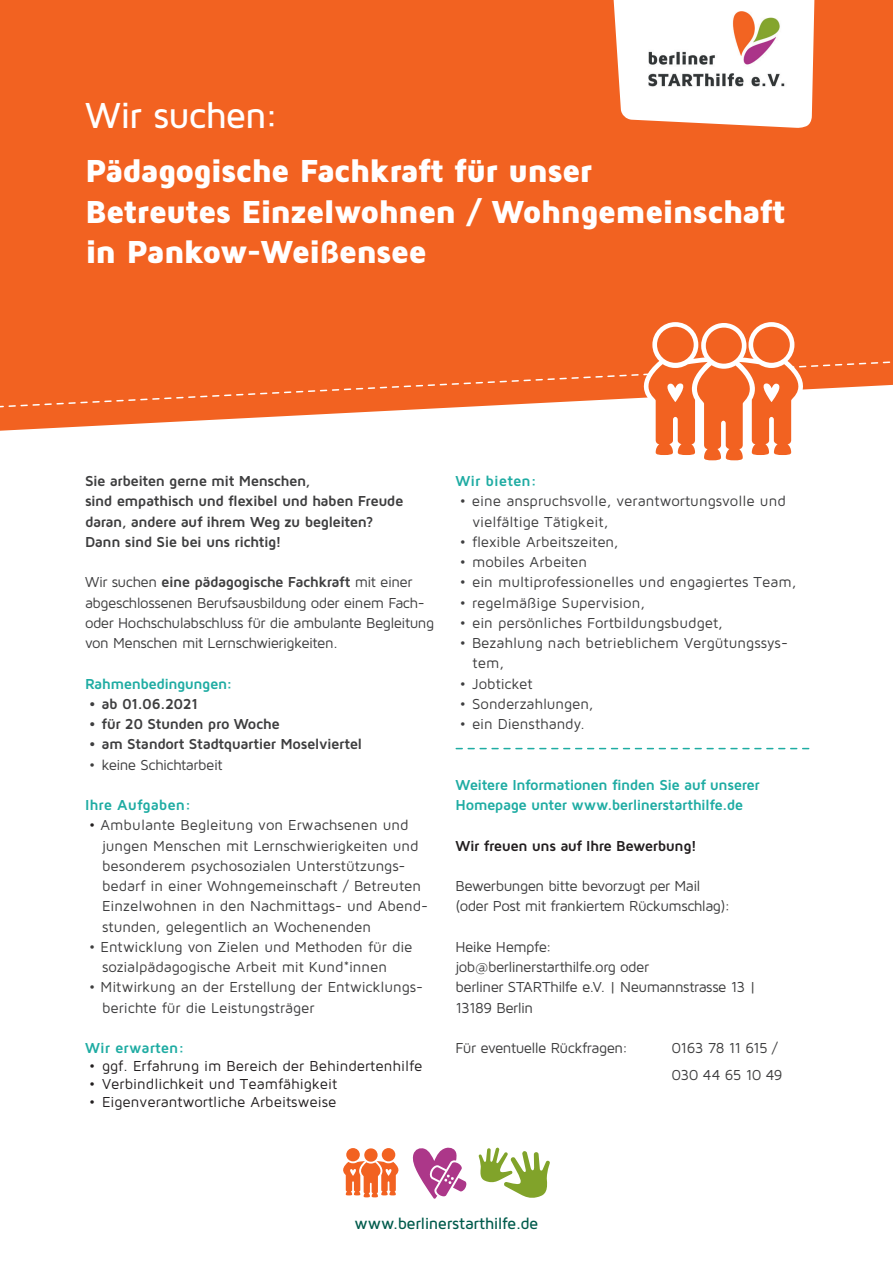
<style>
.page{position:relative;width:893px;height:1263px;background:#fff}
.page>*{position:absolute;margin:0;border:0;box-sizing:border-box;transform-origin:0 0}
.t1{font:500 37.5px "Maven Pro";letter-spacing:-.035em;color:#fff}
.t2{font:900 33px/40.5px "Maven Pro";letter-spacing:-.04em;color:#fff}
.t3{font:500 16.5px "Maven Pro";letter-spacing:-.025em;color:#005b4c}
.t4{font:15px/20.2px "Maven Pro";letter-spacing:-.005em;color:#3e3e3f}
.t5{font:15px/20.2px "Maven Pro";letter-spacing:-.035em;color:#3e3e3f}
.t6{font:700 15px/20.2px "Maven Pro";letter-spacing:-.035em;color:#3e3e3f}
.t7{font:15px "Maven Pro";color:#231f20}
.t8{font:700 15px/20.2px "Maven Pro";letter-spacing:-.03em;color:#1faca3}
.t9{font:700 15px "Maven Pro";color:#1faca3}
.t10{font:700 15px "Maven Pro";letter-spacing:-.035em;color:#231f20}
.t11{font:15px/27px "Maven Pro";letter-spacing:-.05em;color:#3e3e3f}
.s1{font-weight:700}
.s2{color:#231f20}
</style>
<div class="page">
<svg style="left:343px;top:1147px;width:207px;height:52px"></svg>
<svg style="left:0;top:410px;width:403px;height:21px"></svg>
<div style="left:0;top:0;width:893px;height:410px;background:#f26221"></div>
<svg style="left:602px;top:0;width:217px;height:128px"></svg>
<img style="left:622px;top:11px;width:175px;height:80px">
<svg style="left:456px;top:748px;width:353px;height:1px"></svg>
<svg style="left:636px;top:316px;width:175px;height:145px"></svg>
<h1 class="t1" style="left:85px;top:92px;width:195px">Wir suchen:</h1>
<h2 class="t2" style="left:85px;top:150px;width:702px">Pädagogische Fachkraft für unser<br>Betreutes Einzelwohnen / Wohngemeinschaft in Pankow-Weißensee</h2>
<p class="t6" style="left:85px;top:470px;width:320px">Sie arbeiten gerne mit Menschen,<br>sind empathisch und flexibel und haben Freude daran, andere auf ihrem Weg zu begleiten?<br>Dann sind Sie bei uns richtig!</p>
<p class="t5" style="left:85px;top:571px;width:351px">Wir suchen <span class="s1">eine pädagogische Fachkraft</span> mit einer abgeschlossenen Berufsausbildung oder einem Fach&shy;oder Hochschulabschluss für die ambulante Begleitung von Menschen mit Lernschwierigkeiten.</p>
<p class="t8" style="left:85px;top:673px;width:149px">Rahmenbedingungen:</p>
<p class="t6" style="left:89px;top:693px;width:111px">• ab 01.06.2021</p>
<p class="t6" style="left:89px;top:713px;width:192px">• für 20 Stunden pro Woche</p>
<p class="t6" style="left:89px;top:733px;width:275px">• am Standort Stadtquartier Moselviertel</p>
<p class="t5" style="left:89px;top:754px;width:135px">• keine Schichtarbeit</p>
<p class="t9" style="left:85px;top:795px;width:108px">Ihre Aufgaben:</p>
<p class="t4" style="left:102px;top:814px;width:327px;text-indent:-13px"><span class="s2">•</span> Ambulante Begleitung von Erwachsenen und jungen Menschen mit Lernschwierigkeiten und besonderem psychosozialen Unterstützungs&shy;bedarf in einer Wohngemeinschaft / Betreuten Einzelwohnen in den Nachmittags- und Abend&shy;stunden, gelegentlich an Wochenenden</p>
<p class="t4" style="left:102px;top:936px;width:312px;text-indent:-13px">• Entwicklung von Zielen und Methoden für die sozialpädagogische Arbeit mit Kund*innen</p>
<p class="t4" style="left:102px;top:976px;width:322px;text-indent:-13px">• Mitwirkung an der Erstellung der Entwicklungs&shy;berichte für die Leistungsträger</p>
<p class="t9" style="left:85px;top:1038px;width:101px">Wir erwarten:</p>
<p class="t7" style="left:89px;top:1057px;width:335px">• ggf. Erfahrung im Bereich der Behindertenhilfe</p>
<p class="t7" style="left:89px;top:1075px;width:250px">• Verbindlichkeit und Teamfähigkeit</p>
<p class="t7" style="left:89px;top:1093px;width:249px">• Eigenverantwortliche Arbeitsweise</p>
<p class="t9" style="left:455px;top:471px;width:83px">Wir bieten:</p>
<p class="t4" style="left:472px;top:490px;width:315px;text-indent:-13px">• eine anspruchsvolle, verantwortungsvolle und vielfältige Tätigkeit,</p>
<p class="t4" style="left:460px;top:531px;width:160px">• flexible Arbeitszeiten,</p>
<p class="t4" style="left:460px;top:551px;width:129px">• mobiles Arbeiten</p>
<p class="t4" style="left:460px;top:571px;width:338px">• ein multiprofessionelles und engagiertes Team,</p>
<p class="t4" style="left:460px;top:592px;width:187px">• regelmäßige Supervision,</p>
<p class="t4" style="left:460px;top:612px;width:265px">• ein persönliches Fortbildungsbudget,</p>
<p class="t4" style="left:472px;top:632px;width:317px;text-indent:-13px">• Bezahlung nach betrieblichem Vergütungssys&shy;tem,</p>
<p class="t4" style="left:460px;top:673px;width:74px">• Jobticket</p>
<p class="t4" style="left:460px;top:693px;width:135px">• Sonderzahlungen,</p>
<p class="t4" style="left:460px;top:713px;width:127px">• ein Diensthandy.</p>
<p class="t8" style="left:455px;top:774px;width:306px">Weitere Informationen finden Sie auf unserer<br>Homepage unter www.berlinerstarthilfe.de</p>
<p class="t10" style="left:455px;top:836px;width:243px">Wir freuen uns auf Ihre Bewerbung!</p>
<p class="t5" style="left:455px;top:875px;width:276px">Bewerbungen bitte bevorzugt per Mail (oder Post mit frankiertem Rückumschlag):</p>
<p class="t5" style="left:455px;top:936px;width:302px">Heike Hempfe:<br>job@berlinerstarthilfe.org oder<br>berliner STARThilfe e.V. | Neumannstrasse 13 |<br>13189 Berlin</p>
<p class="t5" style="left:455px;top:1037px;width:174px">Für eventuelle Rückfragen:</p>
<p class="t11" style="left:671px;top:1034px;width:113px">0163 78 11 615 /<br>030 44 65 10 49</p>
<p class="t3" style="left:355px;top:1213px;width:185px">www.berlinerstarthilfe.de</p>
</div>
